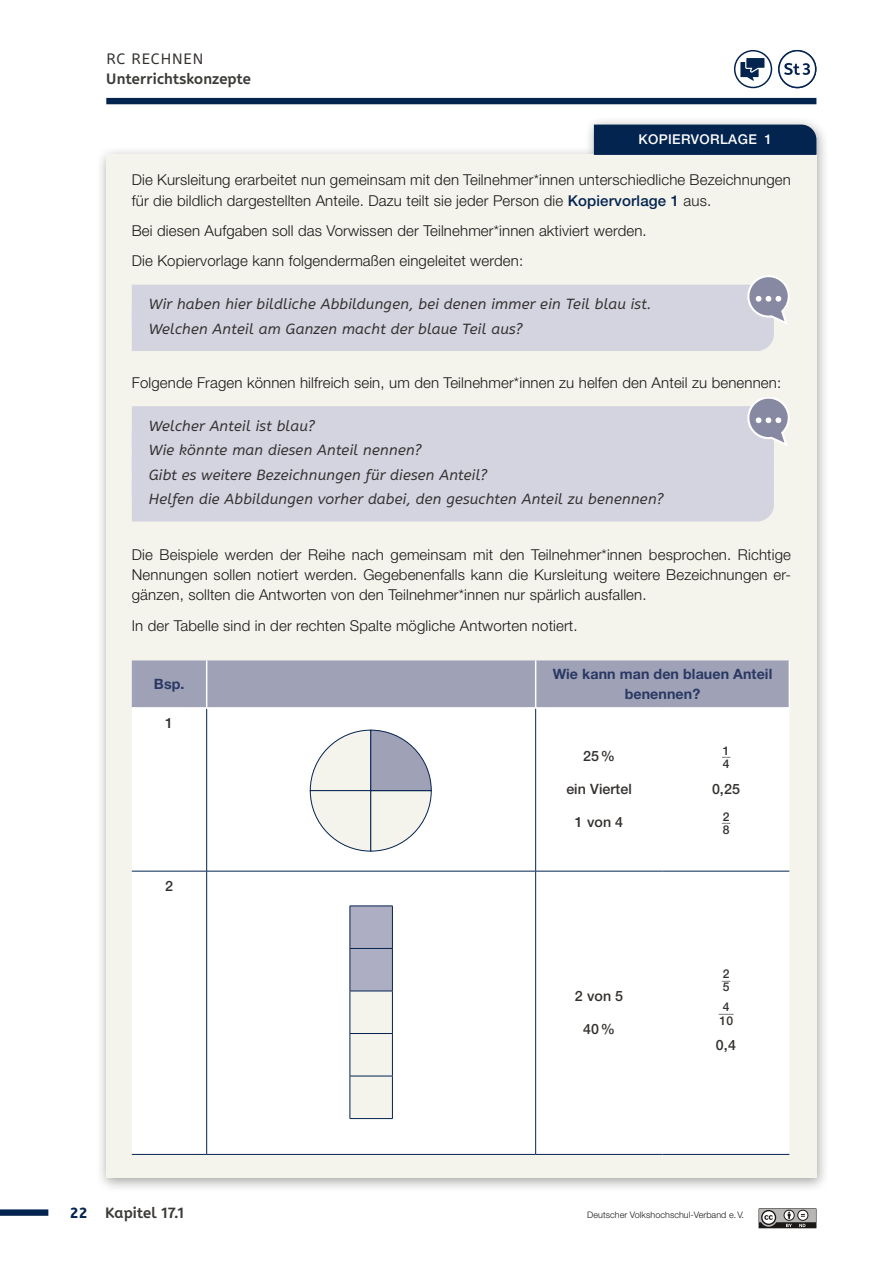
<style>
.page{position:relative;width:893px;height:1263px;background:#fff}
.page>*{position:absolute;margin:0;border:0;box-sizing:border-box;transform-origin:0 0}
.t1{font:300 15px/20.2px "Helvetica Neue LT Pro";letter-spacing:.01em;color:#1b1917}
.t2{font:700 15px "A Be Zeh EDU";letter-spacing:.01em;color:#3d3b38}
.t3{font:15px "A Be Zeh EDU";letter-spacing:.06em;color:#33302e}
.t4{font:800 15px "A Be Zeh EDU";color:#042450}
.t5{font:italic 14.7px/24.5px "A Be Zeh EDU";letter-spacing:.01em;color:#33302e}
.t6{font:700 14.25px/20.2px "Helvetica Neue LT Pro";letter-spacing:.005em;color:#2a3963;text-align:center}
.t7{font:500 14.25px "Helvetica Neue LT Pro";letter-spacing:.005em;color:#33302e}
.t8{font:500 13.5px "Helvetica Neue LT Pro";letter-spacing:.03em;color:#fff}
.t9{font:500 12.15px/11.9px "Helvetica Neue LT Pro";color:#33302e;scale:.66 1}
.t10{font:500 12.15px/12px "Helvetica Neue LT Pro";color:#33302e;scale:.81 1}
.t11{font:300 9px "Helvetica Neue LT Pro";letter-spacing:.005em;color:#1b1917}
.s1{font-weight:500;color:#042450}
</style>
<div class="page">
<div style="left:106px;top:98px;width:710px;height:6px;background:#042450"></div>
<div style="left:0;top:1209px;width:48px;height:7px;background:#042450"></div>
<svg style="left:759px;top:1208px;width:57px;height:20px"></svg>
<div style="left:96px;top:115px;width:733px;height:1077px;background:#1b1917;opacity:.4"></div>
<div style="left:106px;top:155px;width:710px;height:1023px;background:#f4f3ec"></div>
<div style="left:132px;top:660px;width:657px;height:47px;background:#9fa1b7"></div>
<div style="left:132px;top:709px;width:657px;height:445px;background:#fff"></div>
<hr style="left:132px;top:871px;width:75px;height:1px;background:#042450">
<hr style="left:207px;top:871px;width:329px;height:1px;background:#042450">
<hr style="left:536px;top:871px;width:126px;height:1px;background:#042450">
<hr style="left:662px;top:871px;width:127px;height:1px;background:#042450">
<hr style="left:132px;top:1154px;width:75px;height:1px;background:#042450">
<hr style="left:207px;top:1154px;width:329px;height:1px;background:#042450">
<hr style="left:536px;top:1154px;width:126px;height:1px;background:#042450">
<hr style="left:662px;top:1154px;width:127px;height:1px;background:#042450">
<hr style="left:206px;top:709px;width:1px;height:162px;background:#042450">
<hr style="left:206px;top:871px;width:1px;height:283px;background:#042450">
<hr style="left:535px;top:709px;width:1px;height:162px;background:#042450">
<hr style="left:535px;top:871px;width:1px;height:283px;background:#042450">
<hr style="left:789px;top:660px;width:1px;height:47px;background:#fff">
<hr style="left:536px;top:707px;width:126px;height:2px;background:#fff">
<hr style="left:662px;top:707px;width:128px;height:2px;background:#fff">
<hr style="left:535px;top:660px;width:1px;height:47px;background:#fff">
<hr style="left:207px;top:707px;width:329px;height:2px;background:#fff">
<hr style="left:206px;top:660px;width:1px;height:47px;background:#fff">
<hr style="left:132px;top:707px;width:75px;height:2px;background:#fff">
<svg style="left:351px;top:907px;width:41px;height:211px"></svg>
<hr style="left:392px;top:906px;width:1px;height:42px;background:#042450">
<hr style="left:350px;top:948px;width:43px;height:1px;background:#042450">
<hr style="left:392px;top:949px;width:1px;height:42px;background:#042450">
<hr style="left:350px;top:906px;width:43px;height:1px;background:#042450">
<hr style="left:350px;top:906px;width:1px;height:42px;background:#042450">
<hr style="left:350px;top:949px;width:1px;height:42px;background:#042450">
<hr style="left:350px;top:1033px;width:43px;height:1px;background:#042450">
<hr style="left:350px;top:1076px;width:43px;height:1px;background:#042450">
<hr style="left:350px;top:991px;width:43px;height:1px;background:#042450">
<hr style="left:350px;top:991px;width:1px;height:42px;background:#042450">
<hr style="left:392px;top:991px;width:1px;height:42px;background:#042450">
<hr style="left:350px;top:1034px;width:1px;height:42px;background:#042450">
<hr style="left:392px;top:1034px;width:1px;height:42px;background:#042450">
<hr style="left:350px;top:1076px;width:1px;height:42px;background:#042450">
<hr style="left:392px;top:1076px;width:1px;height:42px;background:#042450">
<hr style="left:350px;top:1118px;width:43px;height:1px;background:#042450">
<div style="left:594px;top:125px;width:222px;height:30px;background:#042450"></div>
<svg style="left:132px;top:275px;width:658px;height:76px;background:#d6d6e1"></svg>
<svg style="left:132px;top:397px;width:658px;height:124px;background:#d6d6e1"></svg>
<svg style="left:310px;top:730px;width:122px;height:122px"></svg>
<svg style="left:778px;top:50px;width:38px;height:38px"></svg>
<div style="left:779px;top:51px;width:37px;height:36px;background:#fff;border-radius:50%"></div>
<div style="left:778px;top:50px;width:38px;height:38px;border:2px solid #042450;border-radius:50%"></div>
<svg style="left:784px;top:63px;width:26px;height:12px"></svg>
<div style="left:734px;top:50px;width:38px;height:38px;border:2px solid #042450;border-radius:50%"></div>
<svg style="left:740px;top:56px;width:26px;height:25px"></svg>
<p class="t3" style="left:106px;top:49px;width:99px">RC RECHNEN</p>
<p class="t2" style="left:106px;top:69px;width:146px">Unterrichtskonzepte</p>
<p class="t8" style="left:638px;top:131px;width:135px">KOPIERVORLAGE 1</p>
<p class="t1" style="left:132px;top:170px;width:661px">Die Kursleitung erarbeitet nun gemeinsam mit den Teilnehmer*innen unterschiedliche Bezeichnungen für die bildlich dargestellten Anteile. Dazu teilt sie jeder Person die <span class="s1">Kopiervorlage 1</span> aus.</p>
<p class="t1" style="left:132px;top:215px;width:516px;line-height:30.3px">Bei diesen Aufgaben soll das Vorwissen der Teilnehmer*innen aktiviert werden.<br>Die Kopiervorlage kann folgendermaßen eingeleitet werden:</p>
<p class="t5" style="left:149px;top:292px;width:504px">Wir haben hier bildliche Abbildungen, bei denen immer ein Teil blau ist.<br>Welchen Anteil am Ganzen macht der blaue Teil aus?</p>
<p class="t1" style="left:132px;top:372px;width:651px">Folgende Fragen können hilfreich sein, um den Teilnehmer*innen zu helfen den Anteil zu benennen:</p>
<p class="t5" style="left:149px;top:414px;width:516px">Welcher Anteil ist blau?<br>Wie könnte man diesen Anteil nennen?<br>Gibt es weitere Bezeichnungen für diesen Anteil?<br>Helfen die Abbildungen vorher dabei, den gesuchten Anteil zu benennen?</p>
<p class="t1" style="left:132px;top:544px;width:661px;text-align:justify">Die Beispiele werden der Reihe nach gemeinsam mit den Teilnehmer*innen besprochen. Richtige Nennungen sollen notiert werden. Gegebenenfalls kann die Kursleitung weitere Bezeichnungen er&shy;gänzen, sollten die Antworten von den Teilnehmer*innen nur spärlich ausfallen.</p>
<p class="t1" style="left:132px;top:615px;width:447px">In der Tabelle sind in der rechten Spalte mögliche Antworten notiert.</p>
<p class="t6" style="left:154px;top:673px;width:32px">Bsp.</p>
<p class="t6" style="left:553px;top:664px;width:221px">Wie kann man den blauen Anteil benennen?</p>
<p class="t7" style="left:165px;top:714px;width:9px">1</p>
<p class="t7" style="left:583px;top:747px;width:34px">25%</p>
<p class="t7" style="left:566px;top:780px;width:67px">ein Viertel</p>
<p class="t7" style="left:575px;top:813px;width:50px">1 von 4</p>
<p class="t9" style="left:722px;top:746px;width:14px">_ _1<br>4</p>
<p class="t7" style="left:712px;top:780px;width:29px">0,25</p>
<p class="t9" style="left:722px;top:812px;width:14px">_ _2<br>8</p>
<p class="t7" style="left:165px;top:877px;width:9px">2</p>
<p class="t7" style="left:575px;top:987px;width:50px">2 von 5</p>
<p class="t7" style="left:583px;top:1020px;width:34px">40%</p>
<p class="t9" style="left:722px;top:969px;width:14px">_ _2<br>5</p>
<p class="t10" style="left:719px;top:1002px;width:20px">___4<br>10</p>
<p class="t7" style="left:716px;top:1037px;width:21px">0,4</p>
<p class="t4" style="left:71px;top:1203px;width:18px">22</p>
<p class="t2" style="left:105px;top:1203px;width:80px">Kapitel 17.1</p>
<p class="t11" style="left:587px;top:1209px;width:158px">Deutscher Volkshochschul-Verband e.V.</p>
</div>
